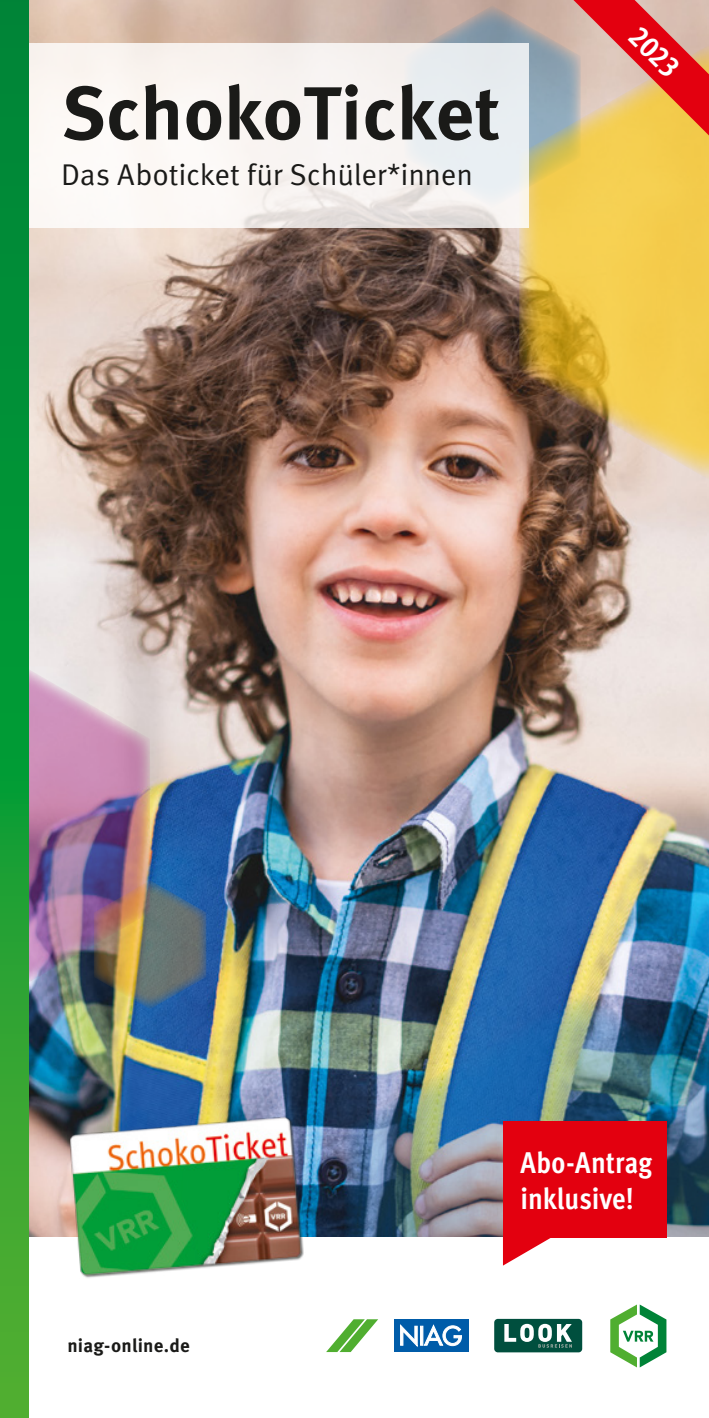
<style>
.page{position:relative;width:709px;height:1418px;background:#fff}
.page>*{position:absolute;margin:0;border:0;box-sizing:border-box;transform-origin:0 0}
.t1{font:700 75px "Meta Pro";color:#1a1a18}
.t2{font:30px "Meta Pro";letter-spacing:-.01em;color:#1a1a18}
.Titel_Störertext{font:700 condensed 30px "Meta Pro";color:#fff}
.Titel_URL{font:700 18.75px "Meta Pro";letter-spacing:.01em;color:#1a1a18}
</style>
<div class="page">
<img style="left:28px;top:0;width:681px;height:1237px">
<svg style="left:519px;top:208px;width:190px;height:271px;background:#d5b14f"></svg>
<img style="left:344px;top:991px;width:365px;height:246px">
<img style="left:28px;top:651px;width:122px;height:348px">
<img style="left:94px;top:880px;width:112px;height:129px">
<svg style="left:28px;top:43px;width:501px;height:184px;fill:#f9f5f3"></svg>
<svg style="left:0;top:0;width:28px;height:1417px;background:#179934"></svg>
<svg style="left:404px;top:0;width:305px;height:208px;background:#dcba9b"></svg>
<img style="left:71px;top:1100px;width:244px;height:178px">
<svg style="left:610px;top:1304px;width:56px;height:63px"></svg>
<svg style="left:494px;top:1318px;width:88px;height:34px"></svg>
<div style="left:394px;top:1319px;width:74px;height:32px;background:#005ca9"></div>
<svg style="left:400px;top:1324px;width:61px;height:22px"></svg>
<svg style="left:327px;top:1319px;width:51px;height:32px"></svg>
<div style="left:503px;top:1121px;width:163px;height:116px;background:#e3000f"></div>
<svg style="left:503px;top:1237px;width:48px;height:28px"></svg>
<h1 class="t1" style="left:61px;top:55px;width:440px">SchokoTicket</h1>
<p class="t2" style="left:61px;top:151px;width:413px">Das Aboticket für Schüler*innen</p>
<p class="Titel_Störertext" style="left:650px;top:15px;width:60px;rotate:45deg">2023</p>
<p class="Titel_URL" style="left:67px;top:1331px;width:124px">niag-online.de</p>
<p class="Titel_Störertext" style="left:520px;top:1139px;width:133px">Abo-Antrag</p>
<p class="Titel_Störertext" style="left:520px;top:1175px;width:115px">inklusive!</p>
</div>
